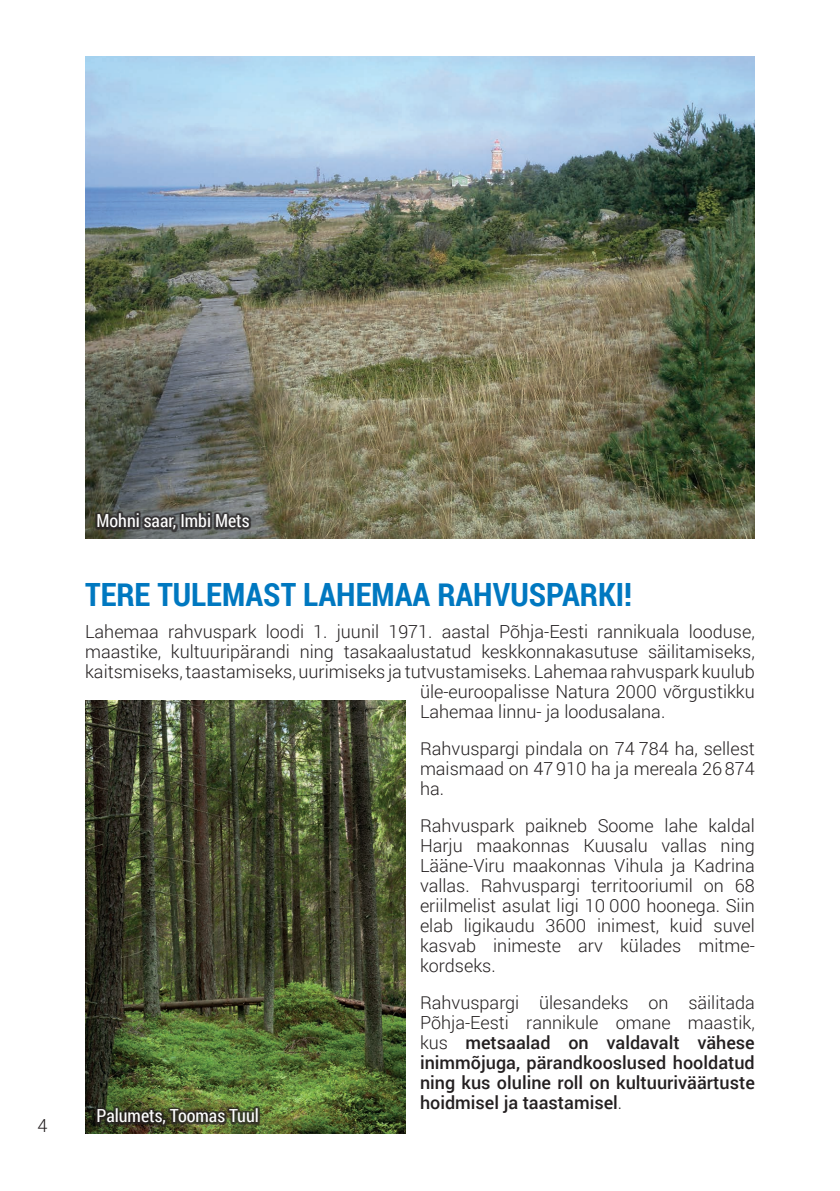
<style>
.page{position:relative;width:840px;height:1191px;background:#fff}
.page>*{position:absolute;margin:0;border:0;box-sizing:border-box;transform-origin:0 0}
.t1{font:700 32px "Roboto Condensed";color:#0078c0}
.t2{font:300 18px/20px "Roboto";color:#231f20;text-align:justify}
.t3{font:500 18px/20px "Roboto";color:#231f20;text-align:justify}
.t4{font:18px "Roboto Condensed";color:#fff}
.s1{font-weight:300}
</style>
<div class="page">
<img style="left:85px;top:700px;width:320px;height:433px">
<img style="left:85px;top:57px;width:669px;height:482px">
<div style="left:95px;top:1106px;width:165px;height:21px;background:#231f20;opacity:.75"></div>
<div style="left:95px;top:511px;width:156px;height:22px;background:#231f20;opacity:.75"></div>
<p class="t2" style="left:38px;top:1115px;width:11px">4</p>
<p class="t4" style="left:96px;top:508px;width:154px">Mohni saar, Imbi Mets</p>
<h1 class="t1" style="left:85px;top:572px;width:548px">TERE TULEMAST LAHEMAA RAHVUSPARKI!</h1>
<p class="t2" style="left:85px;top:620px;width:670px">Lahemaa rahvuspark loodi 1. juunil 1971. aastal Põhja-Eesti rannikuala looduse,</p>
<p class="t2" style="left:85px;top:640px;width:670px">maastike, kultuuripärandi ning tasakaalustatud keskkonnakasutuse säilitamiseks,</p>
<p class="t2" style="left:85px;top:660px;width:670px">kaitsmiseks, taastamiseks, uurimiseks ja tutvustamiseks. Lahemaa rahvuspark kuulub</p>
<p class="t2" style="left:420px;top:680px;width:336px">üle-euroopalisse Natura 2000 võrgustikku</p>
<p class="t2" style="left:420px;top:700px;width:247px">Lahemaa linnu- ja loodusalana.</p>
<p class="t2" style="left:420px;top:737px;width:336px">Rahvuspargi pindala on 74 784 ha, sellest maismaad on 47 910 ha ja mereala 26 874 ha.</p>
<p class="t2" style="left:420px;top:814px;width:336px">Rahvuspark paikneb Soome lahe kaldal Harju maakonnas Kuusalu vallas ning Lääne-Viru maakonnas Vihula ja Kadrina vallas. Rahvuspargi territooriumil on 68 eriilmelist asulat ligi 10 000 hoonega. Siin elab ligikaudu 3600 inimest, kuid suvel kasvab inimeste arv külades mitme&shy;kordseks.</p>
<p class="t3" style="left:420px;top:991px;width:336px"><span class="s1">Rahvuspargi ülesandeks on säilitada Põhja-Eesti rannikule omane maastik, kus</span> metsaalad on valdavalt vähese inimmõjuga, pärandkooslused hooldatud ning kus oluline roll on kultuuriväärtuste hoidmisel ja taastamisel<span class="s1">.</span></p>
<p class="t4" style="left:96px;top:1103px;width:164px">Palumets, Toomas Tuul</p>
</div>
